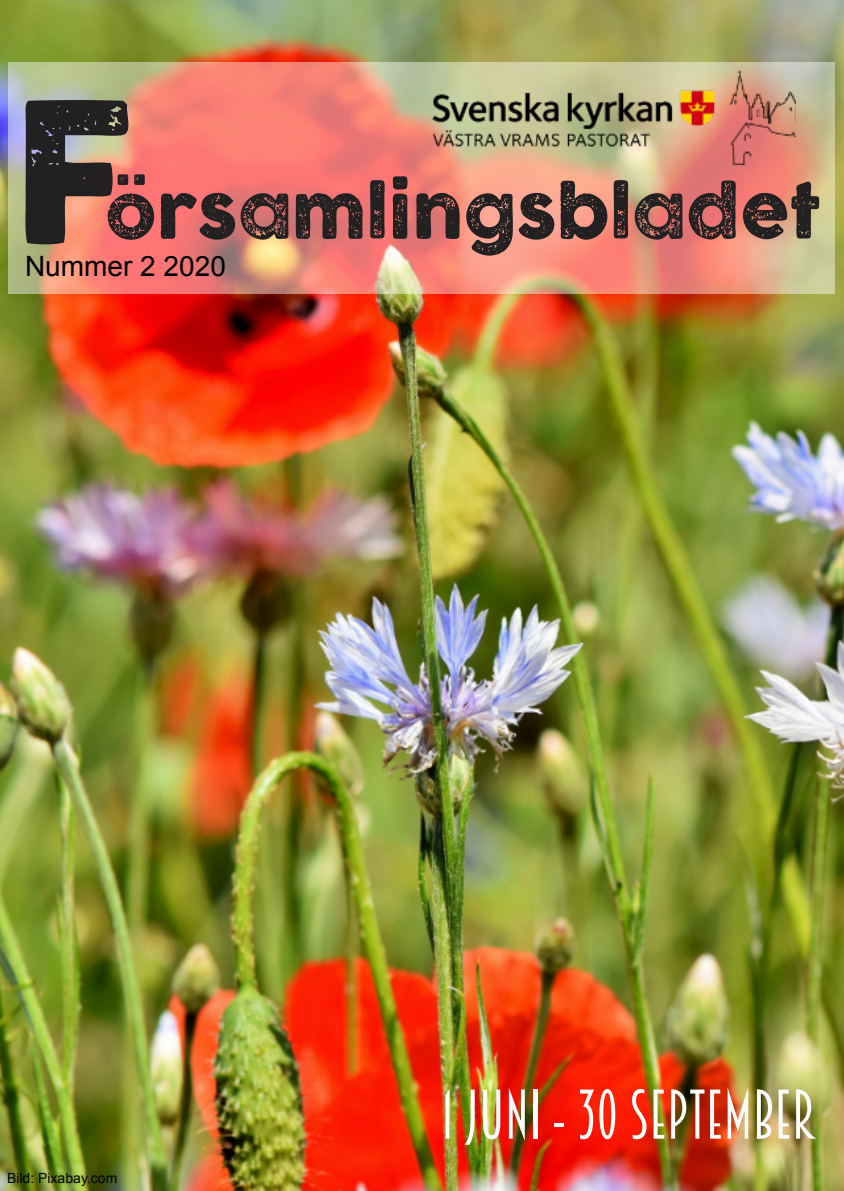
<style>
.page{position:relative;width:844px;height:1191px;background:#fff}
.page>*{position:absolute;margin:0;border:0;box-sizing:border-box;transform-origin:0 0}
.t1{font:192.5px "COCOGOOSELETTERPRESS";color:#222021}
.t2{font:70px "COCOGOOSELETTERPRESS";color:#222021}
.t3{font:63px "Breamcatcher";color:#fff}
.t4{font:28px "Arial";color:#000}
.t5{font:14px "Arial";color:#000}
</style>
<div class="page">
<img style="left:0;top:0;width:843px;height:1191px">
<div style="left:9px;top:62px;width:825px;height:232px;background:#fff;opacity:.46"></div>
<img style="left:428px;top:66px;width:367px;height:102px">
<h1 class="t1" style="left:10px;top:83px;width:126px">F</h1>
<p class="t2" style="left:105px;top:180px;width:716px">örsamlingsbladet</p>
<p class="t4" style="left:25px;top:255px;width:202px">Nummer 2 2020</p>
<p class="t5" style="left:7px;top:1173px;width:112px">Bild: Pixabay.com</p>
<p class="t3" style="left:441px;top:1090px;width:376px">1 JUNI - 30 SEPTEMBER</p>
</div>
